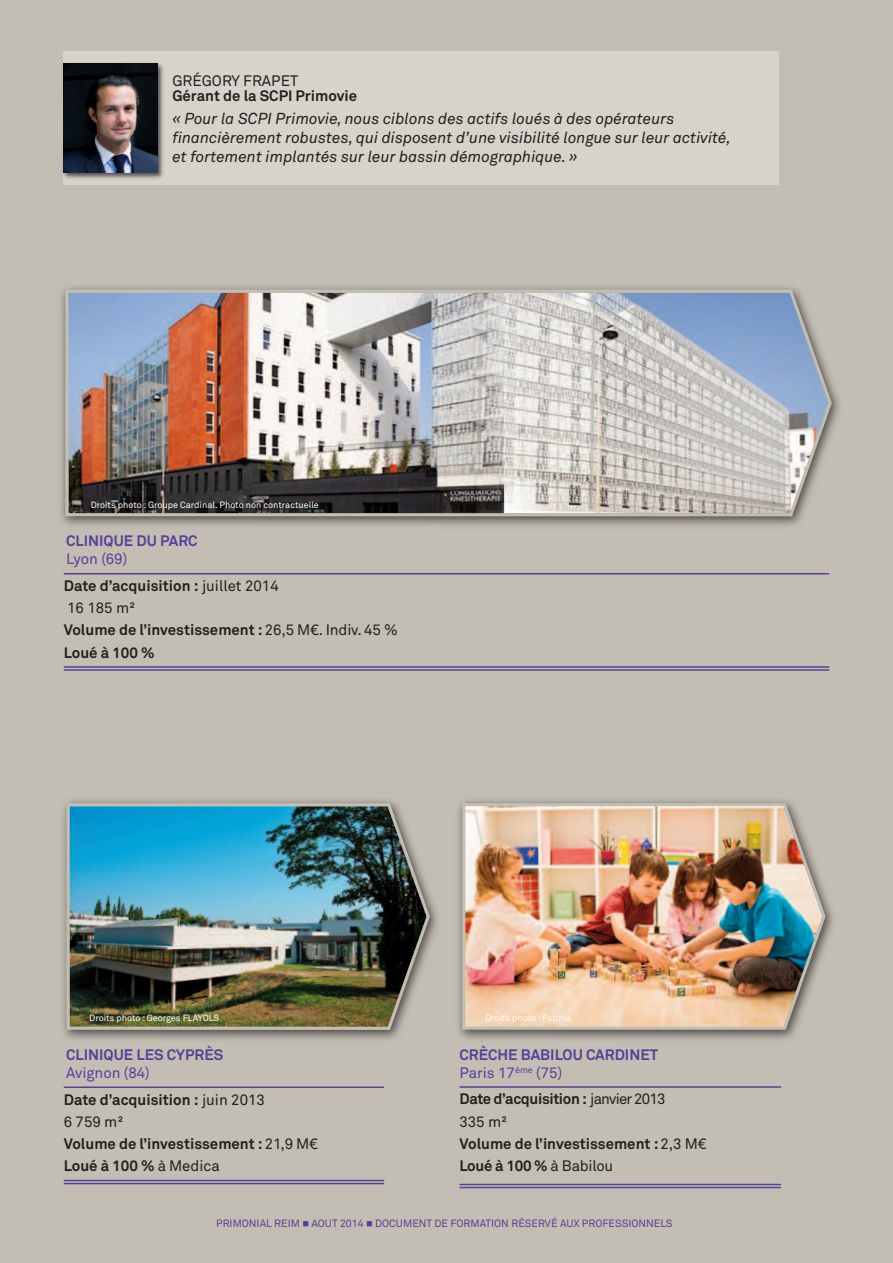
<style>
.page{position:relative;width:893px;height:1263px;background:#c3beb3}
.page>*{position:absolute;margin:0;border:0;box-sizing:border-box;transform-origin:0 0}
.t1{font:italic 15.75px/18.9px "Akkurat";color:#231f20}
.t2{font:700 15px/22.2px "Akkurat";color:#231f20}
.t3{font:700 15px/18px "Akkurat";color:#593e99}
.t4{font:15px "Akkurat";color:#231f20}
.t5{font:10.5px "Akkurat";color:#593e99}
.t6{font:9px "Akkurat";color:#fff}
.s1{font-weight:400;color:#593e99}
.s2{font-weight:400}
</style>
<div class="page">
<div style="left:64px;top:51px;width:715px;height:133px;background:#d7d3ca"></div>
<img style="left:63px;top:59px;width:101px;height:124px">
<img style="left:64px;top:64px;width:93px;height:108px">
<hr style="left:64px;top:1086px;width:320px;height:2px;background:#593e99">
<hr style="left:64px;top:1180px;width:320px;height:1px;background:#593e99">
<hr style="left:64px;top:1183px;width:320px;height:1px;background:#593e99">
<hr style="left:459px;top:1086px;width:322px;height:2px;background:#593e99">
<hr style="left:459px;top:1184px;width:322px;height:1px;background:#593e99">
<hr style="left:459px;top:1187px;width:322px;height:1px;background:#593e99">
<hr style="left:64px;top:573px;width:765px;height:1px;background:#593e99">
<hr style="left:64px;top:666px;width:765px;height:2px;background:#593e99">
<hr style="left:64px;top:669px;width:765px;height:2px;background:#593e99">
<img style="left:61px;top:287px;width:779px;height:239px">
<img style="left:65px;top:290px;width:767px;height:226px">
<img style="left:63px;top:800px;width:375px;height:240px">
<img style="left:67px;top:803px;width:363px;height:227px">
<img style="left:458px;top:800px;width:376px;height:240px">
<img style="left:462px;top:803px;width:364px;height:227px">
<p class="t4" style="left:172px;top:75px;width:127px">GRÉGORY FRAPET</p>
<p class="t2" style="left:172px;top:86px;width:186px">Gérant de la SCPI Primovie</p>
<p class="t1" style="left:172px;top:111px;width:560px">« Pour la SCPI Primovie, nous ciblons des actifs loués à des opérateurs financièrement robustes, qui disposent d’une visibilité longue sur leur activité, et fortement implantés sur leur bassin démographique. »</p>
<p class="t6" style="left:91px;top:501px;width:230px">Droits photo : Groupe Cardinal. Photo non contractuelle</p>
<p class="t3" style="left:66px;top:534px;width:133px">CLINIQUE DU PARC</p>
<p class="t2" style="left:64px;top:547px;width:216px;line-height:26.5px"><span class="s1">Lyon (69)<br></span>Date d’acquisition : <span class="s2">juillet 2014</span></p>
<p class="t2" style="left:64px;top:598px;width:336px"><span class="s2">16 185 m²<br></span>Volume de l’investissement : <span class="s2">26,5 M€. Indiv. 45 %<br></span>Loué à 100 %</p>
<p class="t6" style="left:89px;top:1015px;width:131px">Droits photo : Georges FLAYOLS</p>
<p class="t6" style="left:485px;top:1014px;width:88px">Droits photo : Fotolia</p>
<p class="t3" style="left:66px;top:1047px;width:159px">CLINIQUE LES CYPRÈS</p>
<p class="t2" style="left:64px;top:1061px;width:203px;line-height:26.5px"><span class="s1">Avignon (84)<br></span>Date d’acquisition : <span class="s2">juin 2013</span></p>
<p class="t2" style="left:64px;top:1112px;width:256px"><span class="s2">6 759 m²<br></span>Volume de l’investissement : <span class="s2">21,9 M€<br></span>Loué à 100 % <span class="s2">à Medica</span></p>
<p class="t3" style="left:459px;top:1047px;width:200px">CRÈCHE BABILOU CARDINET<br><span class="s2">Paris 17</span><sup>ème</sup> <span class="s2">(75)</span></p>
<p class="t2" style="left:459px;top:1089px;width:249px">Date d’acquisition : <span class="s2">janvier2013<br>335 m²<br></span>Volume de l’investissement : <span class="s2">2,3 M€<br></span>Loué à 100 % <span class="s2">à Babilou</span></p>
<p class="t5" style="left:216px;top:1219px;width:458px">PRIMONIAL REIM ■ AOUT 2014 ■ DOCUMENT DE FORMATION RÉSERVÉ AUX PROFESSIONNELS</p>
</div>
